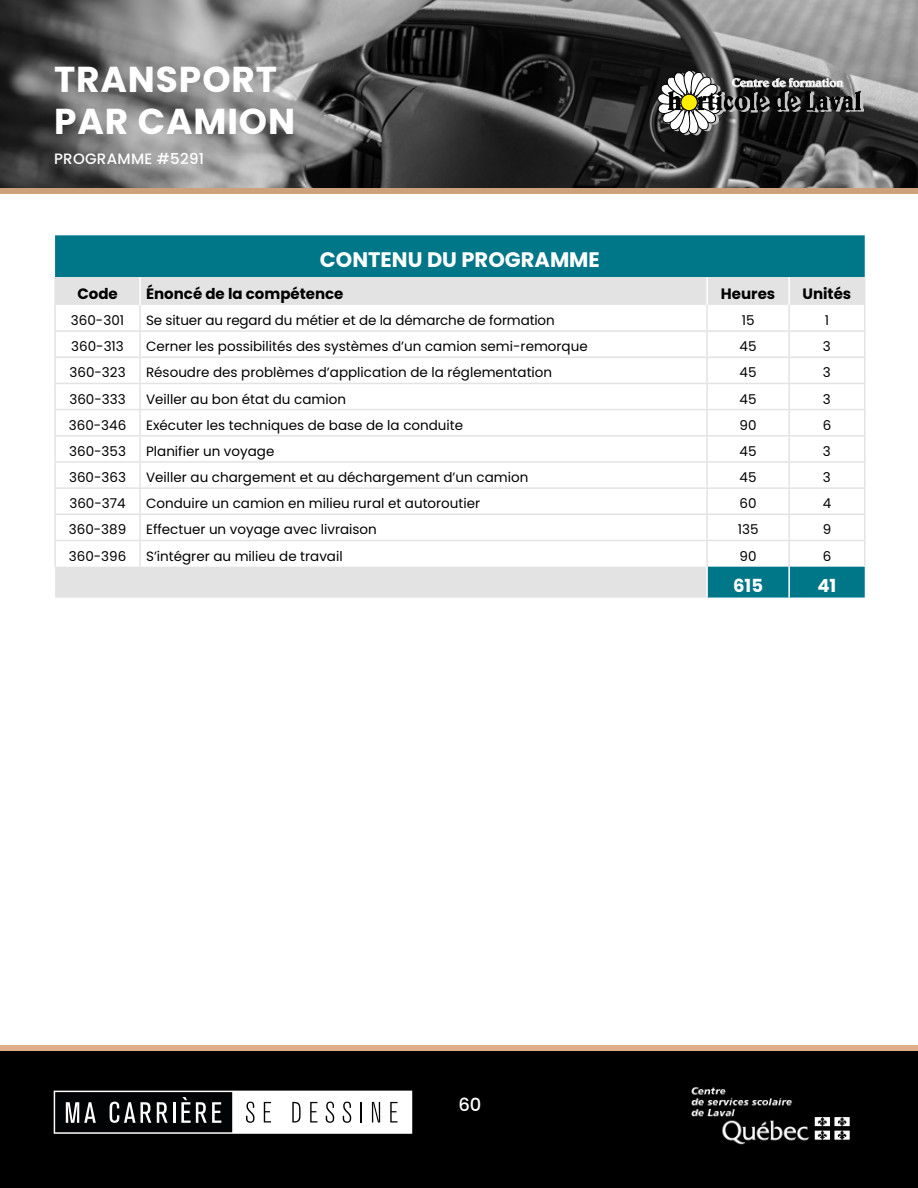
<style>
.page{position:relative;width:918px;height:1188px;background:#fff}
.page>*{position:absolute;margin:0;border:0;box-sizing:border-box;transform-origin:0 0}
.t1{font:700 36px/42px "Poppins";letter-spacing:.025em;color:#fff}
.t2{font:700 21px "Poppins";color:#fff}
.t3{font:700 18px "Poppins";color:#fff}
.t4{font:500 18px "Poppins";color:#fff}
.t5{font:700 15px "Poppins";color:#000}
.t6{font:500 15px "Poppins";letter-spacing:.02em;color:#fff}
.t7{font:13.5px "Poppins";color:#000}
</style>
<div class="page">
<div style="left:0;top:1048px;width:918px;height:140px;background:#000"></div>
<div style="left:0;top:1045px;width:918px;height:6px;background:#deae87"></div>
<svg style="left:54px;top:1091px;width:358px;height:43px"></svg>
<img style="left:691px;top:1087px;width:159px;height:58px">
<div style="left:55px;top:235px;width:810px;height:42px;background:#078"></div>
<svg style="left:55px;top:277px;width:810px;height:321px"></svg>
<hr style="left:788px;top:567px;width:2px;height:31px;background:#fff">
<hr style="left:706px;top:567px;width:2px;height:31px;background:#fff">
<hr style="left:139px;top:277px;width:2px;height:28px;background:#fff">
<hr style="left:706px;top:277px;width:2px;height:28px;background:#fff">
<hr style="left:788px;top:277px;width:2px;height:28px;background:#fff">
<hr style="left:54px;top:330px;width:86px;height:2px;background:#e3e3e3">
<hr style="left:140px;top:330px;width:567px;height:2px;background:#e3e3e3">
<hr style="left:707px;top:330px;width:82px;height:2px;background:#e3e3e3">
<hr style="left:789px;top:330px;width:76px;height:2px;background:#e3e3e3">
<hr style="left:54px;top:357px;width:86px;height:1px;background:#e3e3e3">
<hr style="left:140px;top:357px;width:567px;height:1px;background:#e3e3e3">
<hr style="left:707px;top:357px;width:82px;height:1px;background:#e3e3e3">
<hr style="left:789px;top:357px;width:76px;height:1px;background:#e3e3e3">
<hr style="left:54px;top:383px;width:86px;height:1px;background:#e3e3e3">
<hr style="left:140px;top:383px;width:567px;height:1px;background:#e3e3e3">
<hr style="left:707px;top:383px;width:82px;height:1px;background:#e3e3e3">
<hr style="left:789px;top:383px;width:76px;height:1px;background:#e3e3e3">
<hr style="left:54px;top:409px;width:86px;height:1px;background:#e3e3e3">
<hr style="left:140px;top:409px;width:567px;height:1px;background:#e3e3e3">
<hr style="left:707px;top:409px;width:82px;height:1px;background:#e3e3e3">
<hr style="left:789px;top:409px;width:76px;height:1px;background:#e3e3e3">
<hr style="left:54px;top:435px;width:86px;height:2px;background:#e3e3e3">
<hr style="left:140px;top:435px;width:567px;height:2px;background:#e3e3e3">
<hr style="left:707px;top:435px;width:82px;height:2px;background:#e3e3e3">
<hr style="left:789px;top:435px;width:76px;height:2px;background:#e3e3e3">
<hr style="left:54px;top:461px;width:86px;height:2px;background:#e3e3e3">
<hr style="left:140px;top:461px;width:567px;height:2px;background:#e3e3e3">
<hr style="left:707px;top:461px;width:82px;height:2px;background:#e3e3e3">
<hr style="left:789px;top:461px;width:76px;height:2px;background:#e3e3e3">
<hr style="left:54px;top:487px;width:86px;height:2px;background:#e3e3e3">
<hr style="left:140px;top:487px;width:567px;height:2px;background:#e3e3e3">
<hr style="left:707px;top:487px;width:82px;height:2px;background:#e3e3e3">
<hr style="left:789px;top:487px;width:76px;height:2px;background:#e3e3e3">
<hr style="left:54px;top:514px;width:86px;height:1px;background:#e3e3e3">
<hr style="left:140px;top:514px;width:567px;height:1px;background:#e3e3e3">
<hr style="left:707px;top:514px;width:82px;height:1px;background:#e3e3e3">
<hr style="left:789px;top:514px;width:76px;height:1px;background:#e3e3e3">
<hr style="left:54px;top:540px;width:86px;height:1px;background:#e3e3e3">
<hr style="left:140px;top:540px;width:567px;height:1px;background:#e3e3e3">
<hr style="left:707px;top:540px;width:82px;height:1px;background:#e3e3e3">
<hr style="left:789px;top:540px;width:76px;height:1px;background:#e3e3e3">
<hr style="left:54px;top:277px;width:2px;height:28px;background:#e3e3e3">
<hr style="left:864px;top:277px;width:2px;height:28px;background:#e3e3e3">
<hr style="left:54px;top:305px;width:2px;height:25px;background:#e3e3e3">
<hr style="left:864px;top:305px;width:2px;height:25px;background:#e3e3e3">
<hr style="left:54px;top:332px;width:2px;height:25px;background:#e3e3e3">
<hr style="left:864px;top:332px;width:2px;height:25px;background:#e3e3e3">
<hr style="left:54px;top:358px;width:2px;height:25px;background:#e3e3e3">
<hr style="left:864px;top:358px;width:2px;height:25px;background:#e3e3e3">
<hr style="left:54px;top:384px;width:2px;height:25px;background:#e3e3e3">
<hr style="left:864px;top:384px;width:2px;height:25px;background:#e3e3e3">
<hr style="left:54px;top:410px;width:2px;height:25px;background:#e3e3e3">
<hr style="left:864px;top:410px;width:2px;height:25px;background:#e3e3e3">
<hr style="left:54px;top:437px;width:2px;height:24px;background:#e3e3e3">
<hr style="left:864px;top:437px;width:2px;height:24px;background:#e3e3e3">
<hr style="left:54px;top:463px;width:2px;height:24px;background:#e3e3e3">
<hr style="left:864px;top:463px;width:2px;height:24px;background:#e3e3e3">
<hr style="left:54px;top:489px;width:2px;height:25px;background:#e3e3e3">
<hr style="left:864px;top:489px;width:2px;height:25px;background:#e3e3e3">
<hr style="left:54px;top:515px;width:2px;height:25px;background:#e3e3e3">
<hr style="left:864px;top:515px;width:2px;height:25px;background:#e3e3e3">
<hr style="left:54px;top:541px;width:2px;height:26px;background:#e3e3e3">
<hr style="left:864px;top:541px;width:2px;height:26px;background:#e3e3e3">
<hr style="left:139px;top:305px;width:2px;height:25px;background:#e3e3e3">
<hr style="left:706px;top:305px;width:2px;height:25px;background:#e3e3e3">
<hr style="left:788px;top:305px;width:2px;height:25px;background:#e3e3e3">
<hr style="left:139px;top:332px;width:2px;height:25px;background:#e3e3e3">
<hr style="left:706px;top:332px;width:2px;height:25px;background:#e3e3e3">
<hr style="left:788px;top:332px;width:2px;height:25px;background:#e3e3e3">
<hr style="left:139px;top:358px;width:2px;height:25px;background:#e3e3e3">
<hr style="left:706px;top:358px;width:2px;height:25px;background:#e3e3e3">
<hr style="left:788px;top:358px;width:2px;height:25px;background:#e3e3e3">
<hr style="left:139px;top:384px;width:2px;height:25px;background:#e3e3e3">
<hr style="left:706px;top:384px;width:2px;height:25px;background:#e3e3e3">
<hr style="left:788px;top:384px;width:2px;height:25px;background:#e3e3e3">
<hr style="left:139px;top:410px;width:2px;height:25px;background:#e3e3e3">
<hr style="left:706px;top:410px;width:2px;height:25px;background:#e3e3e3">
<hr style="left:788px;top:410px;width:2px;height:25px;background:#e3e3e3">
<hr style="left:139px;top:437px;width:2px;height:24px;background:#e3e3e3">
<hr style="left:706px;top:437px;width:2px;height:24px;background:#e3e3e3">
<hr style="left:788px;top:437px;width:2px;height:24px;background:#e3e3e3">
<hr style="left:139px;top:463px;width:2px;height:24px;background:#e3e3e3">
<hr style="left:706px;top:463px;width:2px;height:24px;background:#e3e3e3">
<hr style="left:788px;top:463px;width:2px;height:24px;background:#e3e3e3">
<hr style="left:139px;top:489px;width:2px;height:25px;background:#e3e3e3">
<hr style="left:706px;top:489px;width:2px;height:25px;background:#e3e3e3">
<hr style="left:788px;top:489px;width:2px;height:25px;background:#e3e3e3">
<hr style="left:139px;top:515px;width:2px;height:25px;background:#e3e3e3">
<hr style="left:706px;top:515px;width:2px;height:25px;background:#e3e3e3">
<hr style="left:788px;top:515px;width:2px;height:25px;background:#e3e3e3">
<hr style="left:139px;top:541px;width:2px;height:26px;background:#e3e3e3">
<hr style="left:706px;top:541px;width:2px;height:26px;background:#e3e3e3">
<hr style="left:788px;top:541px;width:2px;height:26px;background:#e3e3e3">
<img style="left:0;top:0;width:918px;height:188px">
<div style="left:0;top:188px;width:918px;height:6px;background:#cca17c"></div>
<svg style="left:657px;top:70px;width:207px;height:70px;background:#585855"></svg>
<h1 class="t1" style="left:54px;top:59px;width:243px">TRANSPORT<br>PAR CAMION</h1>
<p class="t6" style="left:54px;top:150px;width:152px">PROGRAMME #5291</p>
<h2 class="t2" style="left:320px;top:248px;width:282px">CONTENU DU PROGRAMME</h2>
<p class="t5" style="left:77px;top:285px;width:42px">Code</p>
<p class="t5" style="left:146px;top:285px;width:199px">Énoncé de la compétence</p>
<p class="t5" style="left:721px;top:285px;width:56px">Heures</p>
<p class="t5" style="left:803px;top:285px;width:50px">Unités</p>
<p class="t7" style="left:71px;top:313px;width:55px">360-301</p>
<p class="t7" style="left:146px;top:313px;width:410px">Se situer au regard du métier et de la démarche de formation</p>
<p class="t7" style="left:742px;top:313px;width:14px">15</p>
<p class="t7" style="left:825px;top:313px;width:6px">1</p>
<p class="t7" style="left:71px;top:339px;width:54px">360-313</p>
<p class="t7" style="left:146px;top:339px;width:443px">Cerner les possibilités des systèmes d’un camion semi-remorque</p>
<p class="t7" style="left:740px;top:339px;width:18px">45</p>
<p class="t7" style="left:823px;top:339px;width:9px">3</p>
<p class="t7" style="left:70px;top:365px;width:58px">360-323</p>
<p class="t7" style="left:146px;top:365px;width:408px">Résoudre des problèmes d’application de la réglementation</p>
<p class="t7" style="left:740px;top:365px;width:18px">45</p>
<p class="t7" style="left:823px;top:365px;width:9px">3</p>
<p class="t7" style="left:69px;top:391px;width:58px">360-333</p>
<p class="t7" style="left:146px;top:391px;width:201px">Veiller au bon état du camion</p>
<p class="t7" style="left:740px;top:391px;width:18px">45</p>
<p class="t7" style="left:823px;top:391px;width:9px">3</p>
<p class="t7" style="left:69px;top:417px;width:59px">360-346</p>
<p class="t7" style="left:146px;top:417px;width:319px">Exécuter les techniques de base de la conduite</p>
<p class="t7" style="left:740px;top:417px;width:18px">90</p>
<p class="t7" style="left:823px;top:417px;width:10px">6</p>
<p class="t7" style="left:69px;top:443px;width:58px">360-353</p>
<p class="t7" style="left:146px;top:443px;width:130px">Planifier un voyage</p>
<p class="t7" style="left:740px;top:443px;width:18px">45</p>
<p class="t7" style="left:823px;top:443px;width:9px">3</p>
<p class="t7" style="left:69px;top:470px;width:58px">360-363</p>
<p class="t7" style="left:146px;top:470px;width:384px">Veiller au chargement et au déchargement d’un camion</p>
<p class="t7" style="left:740px;top:470px;width:18px">45</p>
<p class="t7" style="left:823px;top:470px;width:9px">3</p>
<p class="t7" style="left:69px;top:496px;width:58px">360-374</p>
<p class="t7" style="left:146px;top:496px;width:336px">Conduire un camion en milieu rural et autoroutier</p>
<p class="t7" style="left:740px;top:496px;width:19px">60</p>
<p class="t7" style="left:823px;top:496px;width:10px">4</p>
<p class="t7" style="left:69px;top:522px;width:59px">360-389</p>
<p class="t7" style="left:146px;top:522px;width:232px">Effectuer un voyage avec livraison</p>
<p class="t7" style="left:738px;top:522px;width:22px">135</p>
<p class="t7" style="left:823px;top:522px;width:10px">9</p>
<p class="t7" style="left:69px;top:548px;width:59px">360-396</p>
<p class="t7" style="left:146px;top:548px;width:198px">S’intégrer au milieu de travail</p>
<p class="t7" style="left:740px;top:548px;width:18px">90</p>
<p class="t7" style="left:823px;top:548px;width:10px">6</p>
<h3 class="t3" style="left:733px;top:575px;width:31px">615</h3>
<h3 class="t3" style="left:817px;top:575px;width:20px">41</h3>
<h3 class="t4" style="left:458px;top:1095px;width:25px">60</h3>
</div>
